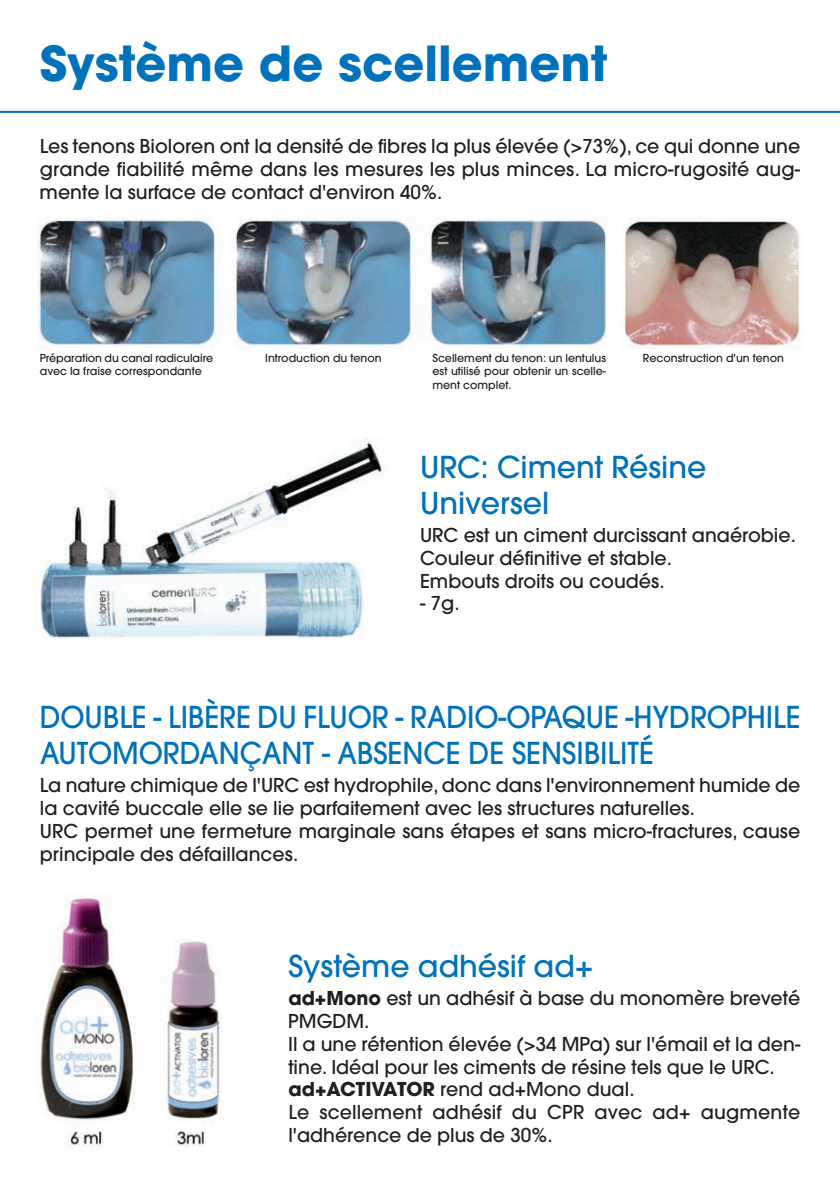
<style>
.page{position:relative;width:840px;height:1191px;background:#fff}
.page>*{position:absolute;margin:0;border:0;box-sizing:border-box;transform-origin:0 0}
.t1{font:700 48px "Avant Garde";color:#0072bc}
.t2{font:500 30px/36px "Avant Garde";color:#0072bc;scale:.95 1}
.t3{font:500 30px/36px "Avant Garde";color:#0072bc}
.t4{font:500 19px/22.8px "Avant Garde";color:#231f20}
.t5{font:500 11px/13.2px "Avant Garde";color:#231f20}
.s1{font-weight:700}
</style>
<div class="page">
<hr style="left:0;top:111px;width:839px;height:2px;background:#0072bc">
<img style="left:37px;top:217px;width:765px;height:131px">
<img style="left:40px;top:439px;width:347px;height:199px">
<img style="left:40px;top:893px;width:181px;height:254px">
<h1 class="t1" style="left:40px;top:45px;width:569px">Système de scellement</h1>
<p class="t4" style="left:40px;top:136px;width:761px;text-align:justify">Les tenons Bioloren ont la densité de fibres la plus élevée (&gt;73%), ce qui donne une grande fiabilité même dans les mesures les plus minces. La micro-rugosité aug&shy;mente la surface de contact d'environ 40%.</p>
<p class="t5" style="left:40px;top:352px;width:175px">Préparation du canal radiculaire avec la fraise correspondante</p>
<p class="t5" style="left:265px;top:352px;width:118px">Introduction du tenon</p>
<p class="t5" style="left:432px;top:352px;width:175px;text-align:justify">Scellement du tenon: un lentulus est utilisé pour obtenir un scelle&shy;ment complet.</p>
<p class="t5" style="left:642px;top:352px;width:142px">Reconstruction d'un tenon</p>
<h2 class="t3" style="left:420px;top:452px;width:288px">URC: Ciment Résine<br>Universel</h2>
<p class="t4" style="left:420px;top:525px;width:377px">URC est un ciment durcissant anaérobie.<br>Couleur définitive et stable.<br>Embouts droits ou coudés.</p>
<p class="t4" style="left:420px;top:593px;width:41px">- 7g.</p>
<h2 class="t2" style="left:40px;top:702px;width:802px">DOUBLE - LIBÈRE DU FLUOR - RADIO-OPAQUE -HYDROPHILE<br>AUTOMORDANÇANT - ABSENCE DE SENSIBILITÉ</h2>
<p class="t4" style="left:40px;top:775px;width:761px">La nature chimique de l'URC est hydrophile, donc dans l'environnement humide de la cavité buccale elle se lie parfaitement avec les structures naturelles.<br>URC permet une fermeture marginale sans étapes et sans micro-fractures, cause principale des défaillances.</p>
<h2 class="t3" style="left:288px;top:951px;width:306px">Système adhésif ad+</h2>
<p class="t4" style="left:288px;top:988px;width:513px"><span class="s1">ad+Mono</span> est un adhésif à base du monomère breveté PMGDM.<br>Il a une rétention élevée (&gt;34 MPa) sur l'émail et la den&shy;tine. Idéal pour les ciments de résine tels que le URC. <span class="s1">ad+ACTIVATOR</span> rend ad+Mono dual.<br>Le scellement adhésif du CPR avec ad+ augmente l'adhérence de plus de 30%.</p>
</div>
